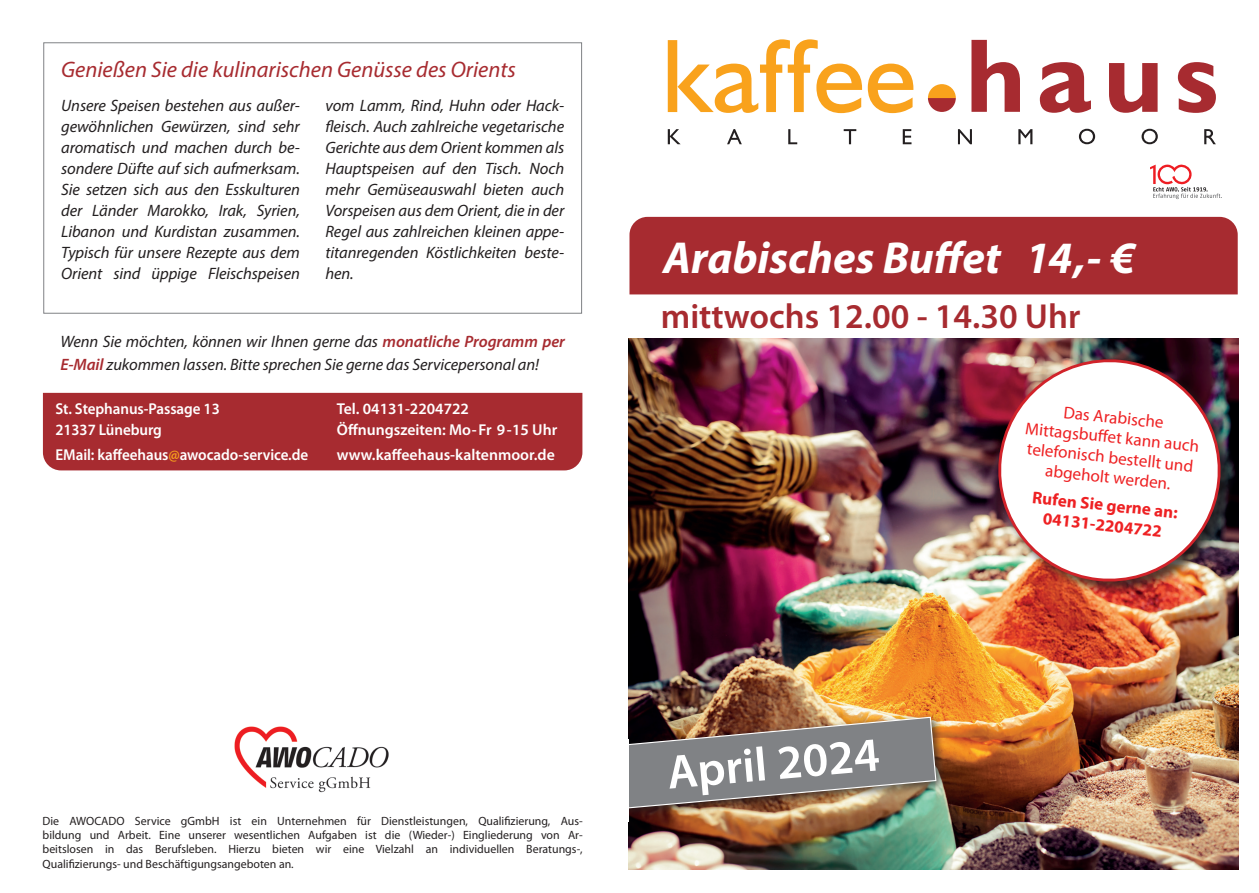
<style>
.page{position:relative;width:1259px;height:893px;background:#fff}
.page>*{position:absolute;margin:0;border:0;box-sizing:border-box;transform-origin:0 0}
.t1{font:600 48px "Myriad Pro";color:#fff}
.t2{font:italic 700 45px "Myriad Pro";color:#fff}
.t3{font:600 34.8px "Myriad Pro";color:#a72b30}
.t4{font:italic 22.5px "Myriad Pro";color:#a72b30}
.t5{font:17.1px/20px "Myriad Pro";color:#ee2123;text-align:center}
.t6{font:700 17.1px/20px "Myriad Pro";color:#ee2123;text-align:center}
.t7{font:italic 16.5px/21px "Myriad Pro";letter-spacing:-.005em;color:#231f20;text-align:justify}
.t8{font:600 15.75px "Myriad Pro";letter-spacing:-.005em;color:#fff}
.t9{font:600 15.75px/21px "Myriad Pro";letter-spacing:-.005em;color:#fff;scale:.96 1}
.t10{font:12px/14.4px "Myriad Pro";color:#231f20;text-align:justify}
.s1{font-weight:600;color:#a72b30}
.s2{color:#f9a21c}
</style>
<div class="page">
<svg style="left:971px;top:40px;width:49px;height:72px"></svg>
<svg style="left:1040px;top:62px;width:51px;height:51px"></svg>
<svg style="left:1109px;top:63px;width:48px;height:50px"></svg>
<svg style="left:1178px;top:62px;width:38px;height:51px"></svg>
<svg style="left:668px;top:39px;width:194px;height:74px"></svg>
<svg style="left:868px;top:64px;width:45px;height:49px"></svg>
<svg style="left:928px;top:84px;width:28px;height:28px"></svg>
<svg style="left:668px;top:129px;width:12px;height:15px"></svg>
<svg style="left:1204px;top:129px;width:12px;height:15px"></svg>
<svg style="left:1141px;top:129px;width:16px;height:15px"></svg>
<svg style="left:1079px;top:129px;width:16px;height:15px"></svg>
<svg style="left:1018px;top:129px;width:14px;height:15px"></svg>
<svg style="left:958px;top:129px;width:14px;height:15px"></svg>
<svg style="left:902px;top:129px;width:9px;height:15px"></svg>
<svg style="left:843px;top:129px;width:13px;height:15px"></svg>
<svg style="left:788px;top:129px;width:9px;height:15px"></svg>
<svg style="left:727px;top:129px;width:15px;height:15px"></svg>
<div style="left:629px;top:217px;width:608px;height:77px;background:#a72b30"></div>
<img style="left:628px;top:339px;width:610px;height:531px">
<div style="left:43px;top:42px;width:539px;height:272px;border:1px solid #808285"></div>
<div style="left:43px;top:393px;width:539px;height:77px;background:#a72b30"></div>
<div style="left:616px;top:712px;width:331px;height:107px;background:#231f20;opacity:.75"></div>
<img style="left:621px;top:716px;width:316px;height:93px">
<div style="left:616px;top:739px;width:12px;height:83px;background:#fff"></div>
<svg style="left:1150px;top:164px;width:72px;height:35px"></svg>
<div style="left:996px;top:357px;width:238px;height:239px;background:#231f20;opacity:.75"></div>
<img style="left:991px;top:352px;width:237px;height:234px">
<img style="left:234px;top:726px;width:155px;height:67px">
<p class="t4" style="left:61px;top:56px;width:456px">Genießen Sie die kulinarischen Genüsse des Orients</p>
<p class="t7" style="left:61px;top:94px;width:240px">Unsere Speisen bestehen aus außer&shy;gewöhnlichen Gewürzen, sind sehr aromatisch und machen durch be&shy;sondere Düfte auf sich aufmerksam.<br>Sie setzen sich aus den Esskulturen der Länder Marokko, Irak, Syrien, Libanon und Kurdistan zusammen.<br>Typisch für unsere Rezepte aus dem Orient sind üppige Fleischspeisen</p>
<p class="t7" style="left:325px;top:94px;width:240px">vom Lamm, Rind, Huhn oder Hack&shy;fleisch. Auch zahlreiche vegetarische Gerichte aus dem Orient kommen als Hauptspeisen auf den Tisch. Noch mehr Gemüseauswahl bieten auch Vorspeisen aus dem Orient, die in der Regel aus zahlreichen kleinen appe&shy;titanregenden Köstlichkeiten beste&shy;hen.</p>
<p class="t7" style="left:60px;top:330px;width:506px;line-height:22.5px">Wenn Sie möchten, können wir Ihnen gerne das <span class="s1">monatliche Programm per<br>E-Mail</span> zukommen lassen. Bitte sprechen Sie gerne das Servicepersonal an!</p>
<p class="t9" style="left:56px;top:398px;width:173px">St. Stephanus-Passage 13<br>21337 Lüneburg</p>
<p class="t9" style="left:56px;top:444px;width:265px">EMail: kaffeehaus<span class="s2">@</span>awocado-service.de</p>
<p class="t8" style="left:337px;top:399px;width:134px">Tel. 04131-2204722</p>
<p class="t8" style="left:337px;top:420px;width:222px">Öffnungszeiten: Mo - Fr 9 - 15 Uhr</p>
<p class="t8" style="left:337px;top:445px;width:220px">www.kaffeehaus-kaltenmoor.de</p>
<p class="t2" style="left:663px;top:229px;width:472px">Arabisches Buffet 14,- €</p>
<p class="t3" style="left:661px;top:294px;width:421px">mittwochs 12.00 - 14.30 Uhr</p>
<p class="t5" style="left:1028px;top:398px;width:176px;rotate:6deg">Das Arabische<br>Mittagsbuff et kann auch telefonisch bestellt und abgeholt werden.</p>
<p class="t6" style="left:1033px;top:487px;width:148px;rotate:6deg">Rufen Sie gerne an:<br>04131-2204722</p>
<p class="t10" style="left:43px;top:813px;width:542px">Die AWOCADO Service gGmbH ist ein Unternehmen für Dienstleistungen, Qualifizierung, Aus&shy;bildung und Arbeit. Eine unserer wesentlichen Aufgaben ist die (Wieder-) Eingliederung von Ar&shy;beitslosen in das Berufsleben. Hierzu bieten wir eine Vielzahl an individuellen Beratungs-, Qualifizierungs- und Beschäftigungsangeboten an.</p>
<p class="t1" style="left:664px;top:742px;width:214px;rotate:-5deg">April 2024</p>
</div>
